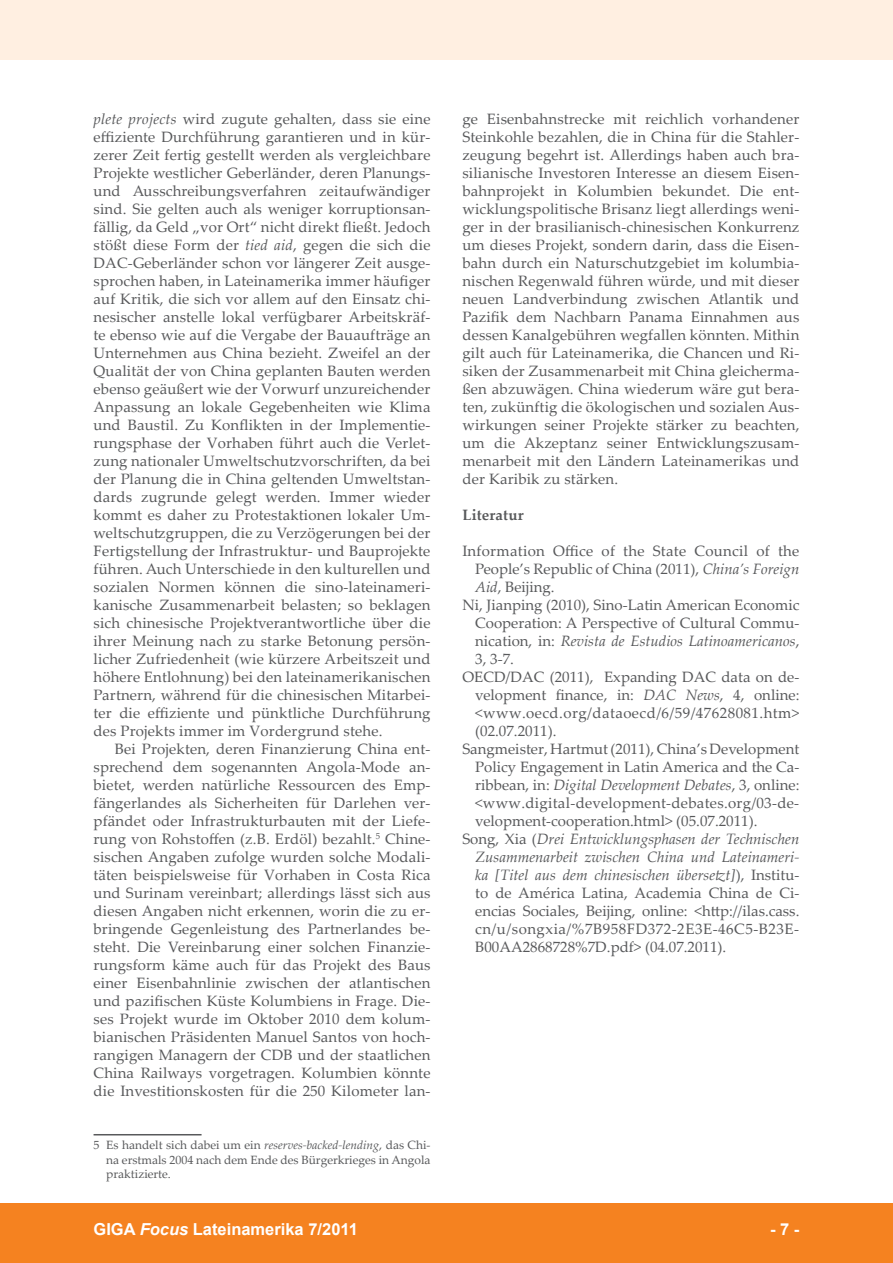
<style>
.page{position:relative;width:893px;height:1263px;background:#fff}
.page>*{position:absolute;margin:0;border:0;box-sizing:border-box;transform-origin:0 0}
.t1{font:700 16.5px "Arial";color:#fff}
.t2{font:15px/18px "Palatino Linotype";color:#58595b;text-align:justify}
.t3{font:italic 15px "Palatino Linotype";color:#58595b}
.t4{font:15px "Palatino Linotype";letter-spacing:.02em;color:#58595b}
.t5{font:15px "Palatino Linotype";letter-spacing:.03em;color:#58595b}
.t6{font:15px "Palatino Linotype";letter-spacing:.035em;color:#58595b}
.t7{font:700 15px "Palatino Linotype";letter-spacing:.01em;color:#58595b}
.t8{font:12px/14.4px "Palatino Linotype";color:#58595b;text-align:justify}
.s1{font-style:italic}
.s2{font-style:normal}
</style>
<div class="page">
<div style="left:0;top:1203px;width:893px;height:60px;background:#f58220"></div>
<div style="left:0;top:0;width:893px;height:60px;background:#ffefe1"></div>
<hr style="left:94px;top:1134px;width:108px;height:1px;background:#58595b">
<p class="t2" style="left:94px;top:110px;width:338px"><span class="s1">plete projects</span> wird zugute gehalten, dass sie eine effiziente Durchführung garantieren und in kür&shy;zerer Zeit fertig gestellt werden als vergleichbare Projekte westlicher Geberländer, deren Planungs&shy;und Ausschreibungsverfahren zeitaufwändiger sind. Sie gelten auch als weniger korruptionsan&shy;fällig, da Geld „vor Ort“ nicht direkt fließt. Jedoch stößt diese Form der <span class="s1">tied aid</span>, gegen die sich die DAC-Geberländer schon vor längerer Zeit ausge&shy;sprochen haben, in Lateinamerika immer häufiger auf Kritik, die sich vor allem auf den Einsatz chi&shy;nesischer anstelle lokal verfügbarer Arbeitskräf&shy;te ebenso wie auf die Vergabe der Bauaufträge an Unternehmen aus China bezieht. Zweifel an der Qualität der von China geplanten Bauten werden ebenso geäußert wie der Vorwurf unzureichender Anpassung an lokale Gegebenheiten wie Klima und Baustil. Zu Konflikten in der Implementie&shy;rungsphase der Vorhaben führt auch die Verlet&shy;zung nationaler Umweltschutzvorschriften, da bei der Planung die in China geltenden Umweltstan&shy;dards zugrunde gelegt werden. Immer wieder kommt es daher zu Protestaktionen lokaler Um&shy;weltschutzgruppen, die zu Verzögerungen bei der Fertigstellung der Infrastruktur- und Bauprojekte führen. Auch Unterschiede in den kulturellen und sozialen Normen können die sino-lateinameri&shy;kanische Zusammenarbeit belasten; so beklagen sich chinesische Projektverantwortliche über die ihrer Meinung nach zu starke Betonung persön&shy;licher Zufriedenheit (wie kürzere Arbeitszeit und höhere Entlohnung) bei den lateinamerikanischen Partnern, während für die chinesischen Mitarbei&shy;ter die effiziente und pünktliche Durchführung des Projekts immer im Vordergrund stehe.</p>
<p class="t2" style="left:94px;top:740px;width:339px;text-indent:21px">Bei Projekten, deren Finanzierung China ent&shy;sprechend dem sogenannten Angola-Mode an&shy;bietet, werden natürliche Ressourcen des Emp&shy;fängerlandes als Sicherheiten für Darlehen ver&shy;pfändet oder Infrastrukturbauten mit der Liefe&shy;rung von Rohstoffen (z.B. Erdöl) bezahlt.<sup>5</sup> Chine&shy;sischen Angaben zufolge wurden solche Modali&shy;täten beispielsweise für Vorhaben in Costa Rica und Surinam vereinbart; allerdings lässt sich aus diesen Angaben nicht erkennen, worin die zu er&shy;bringende Gegenleistung des Partnerlandes be&shy;steht. Die Vereinbarung einer solchen Finanzie&shy;rungsform käme auch für das Projekt des Baus einer Eisenbahnlinie zwischen der atlantischen und pazifischen Küste Kolumbiens in Frage. Die&shy;ses Projekt wurde im Oktober 2010 dem kolum&shy;bianischen Präsidenten Manuel Santos von hoch&shy;rangigen Managern der CDB und der staatlichen China Railways vorgetragen. Kolumbien könnte die Investitionskosten für die 250 Kilometer lan-</p>
<p class="t8" style="left:106px;top:1137px;width:326px;text-indent:-13px">5 Es handelt sich dabei um ein <span class="s1">reserves-backed-lending</span>, das Chi&shy;na erstmals 2004 nach dem Ende des Bürgerkrieges in Angola praktizierte.</p>
<p class="t2" style="left:462px;top:110px;width:338px">ge Eisenbahnstrecke mit reichlich vorhandener Steinkohle bezahlen, die in China für die Stahler&shy;zeugung begehrt ist. Allerdings haben auch bra&shy;silianische Investoren Interesse an diesem Eisen&shy;bahnprojekt in Kolumbien bekundet. Die ent&shy;wicklungspolitische Brisanz liegt allerdings weni&shy;ger in der brasilianisch-chinesischen Konkurrenz um dieses Projekt, sondern darin, dass die Eisen&shy;bahn durch ein Naturschutzgebiet im kolumbia&shy;nischen Regenwald führen würde, und mit dieser neuen Landverbindung zwischen Atlantik und Pazifik dem Nachbarn Panama Einnahmen aus dessen Kanalgebühren wegfallen könnten. Mithin gilt auch für Lateinamerika, die Chancen und Ri&shy;siken der Zusammenarbeit mit China gleicherma&shy;ßen abzuwägen. China wiederum wäre gut bera&shy;ten, zukünftig die ökologischen und sozialen Aus&shy;wirkungen seiner Projekte stärker zu beachten, um die Akzeptanz seiner Entwicklungszusam&shy;menarbeit mit den Ländern Lateinamerikas und der Karibik zu stärken.</p>
<p class="t7" style="left:462px;top:505px;width:63px">Literatur</p>
<p class="t4" style="left:462px;top:541px;width:338px">Information Office of the State Council of the</p>
<p class="t2" style="left:475px;top:560px;width:326px">People’s Republic of China (2011), <span class="s1">China’s Foreign</span></p>
<p class="t2" style="left:475px;top:578px;width:81px"><span class="s1">Aid</span>, Beijing.</p>
<p class="t2" style="left:462px;top:596px;width:338px">Ni, Jianping (2010), Sino-Latin American Economic</p>
<p class="t2" style="left:475px;top:614px;width:326px">Cooperation: A Perspective of Cultural Commu-</p>
<p class="t3" style="left:475px;top:631px;width:326px"><span class="s2">nication, in:</span> Revista de Estudios Latinoamericanos<span class="s2">,</span></p>
<p class="t2" style="left:475px;top:650px;width:40px">3, 3-7.</p>
<p class="t2" style="left:462px;top:668px;width:338px">OECD/DAC (2011), Expanding DAC data on de-</p>
<p class="t2" style="left:475px;top:686px;width:326px">velopment finance, in: <span class="s1">DAC News</span>, 4, online:</p>
<p class="t5" style="left:475px;top:703px;width:326px">&lt;www.oecd.org/dataoecd/6/59/47628081.htm&gt;</p>
<p class="t2" style="left:475px;top:722px;width:83px">(02.07.2011).</p>
<p class="t2" style="left:462px;top:740px;width:338px">Sangmeister, Hartmut (2011), China’s Development</p>
<p class="t2" style="left:475px;top:758px;width:326px">Policy Engagement in Latin America and the Ca-</p>
<p class="t3" style="left:475px;top:775px;width:326px"><span class="s2">ribbean, in:</span> Digital Development Debates<span class="s2">, 3, online:</span></p>
<p class="t4" style="left:475px;top:793px;width:326px">&lt;www.digital-development-debates.org/03-de-</p>
<p class="t2" style="left:475px;top:812px;width:284px">velopment-cooperation.html&gt; (05.07.2011).</p>
<p class="t3" style="left:462px;top:829px;width:338px"><span class="s2">Song, Xia (</span>Drei Entwicklungsphasen der Technischen</p>
<p class="t3" style="left:475px;top:847px;width:326px">Zusammenarbeit zwischen China und Lateinameri-</p>
<p class="t3" style="left:475px;top:865px;width:326px">ka [Titel aus dem chinesischen übersetzt]<span class="s2">), Institu-</span></p>
<p class="t2" style="left:475px;top:884px;width:326px">to de América Latina, Academia China de Ci-</p>
<p class="t2" style="left:475px;top:902px;width:326px">encias Sociales, Beijing, online: &lt;http://ilas.cass.</p>
<p class="t6" style="left:475px;top:919px;width:326px">cn/u/songxia/%7B958FD372-2E3E-46C5-B23E-</p>
<p class="t2" style="left:475px;top:938px;width:253px">B00AA2868728%7D.pdf&gt; (04.07.2011).</p>
<p class="t1" style="left:94px;top:1218px;width:266px">GIGA <span class="s1">Focus</span> Lateinamerika 7/2011</p>
<p class="t1" style="left:770px;top:1218px;width:31px">- 7 -</p>
</div>
